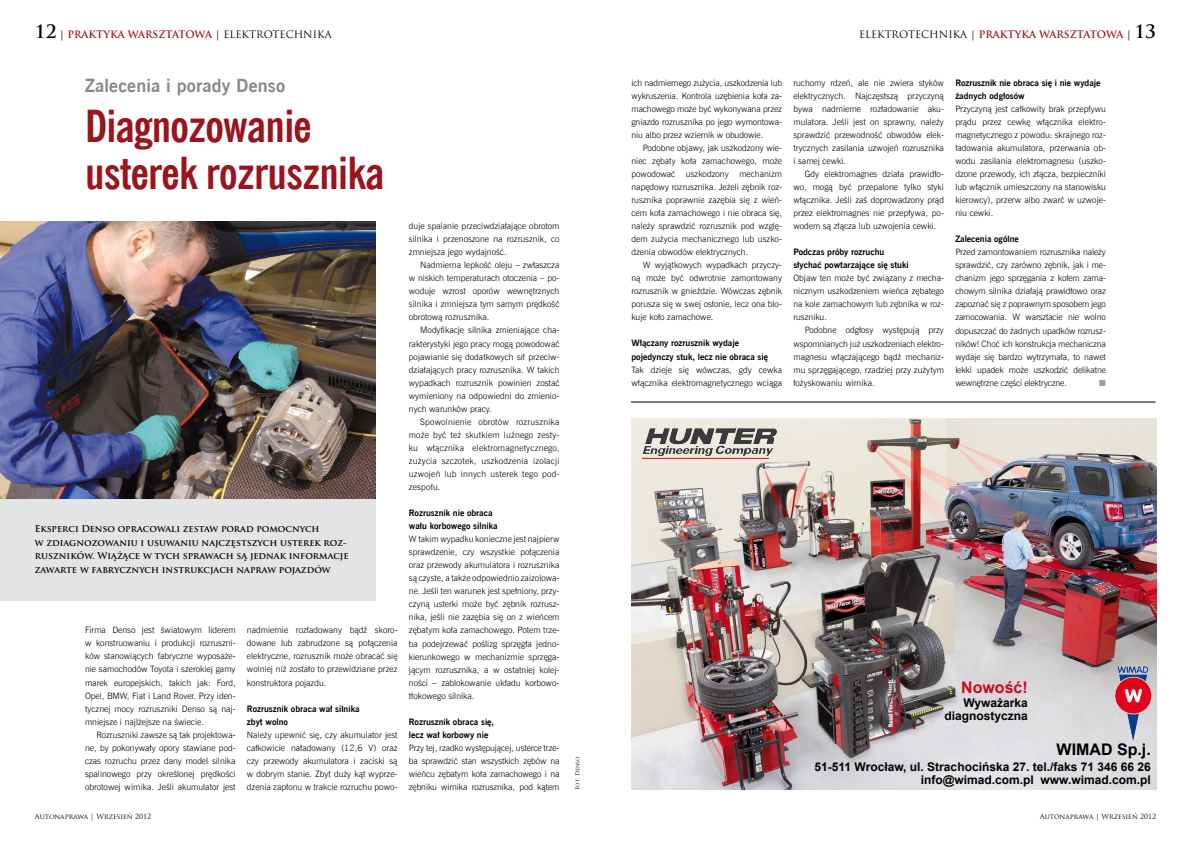
<style>
.page{position:relative;width:1191px;height:842px;background:#fff}
.page>*{position:absolute;margin:0;border:0;box-sizing:border-box;transform-origin:0 0}
.t1{font:700 44px/47px "News Goth Cn EU";letter-spacing:-.015em;color:#9a141c}
.t2{font:700 18px "News Goth EU";letter-spacing:.01em;color:#87888a}
.t3{font:700 16px "Arial";color:#000}
.t4{font:700 16px "Arial";color:#cd071e}
.t5{font:700 12px/13px "Arial";color:#000;text-align:right}
.t6{font:700 10px "Trajan Pro";color:#9a141c}
.t7{font:700 9.2px/13.5px "Trajan Pro";color:#000}
.t8{font:8.8px/13px "News Goth Lt EU";color:#000;text-align:justify}
.t9{font:700 8.8px/13px "News Goth EU";color:#000}
.t10{font:8.8px "Zapf Dingbats ITC";color:#9c9e9f}
.t11{font:7px "Trajan Pro";color:#000}
.t12{font:5.5px "Trajan Pro";color:#000}
.s1{font-size:18px;color:#000}
.s2{color:#000}
.s3{font-weight:400;color:#000}
</style>
<div class="page">
<div style="left:0;top:499px;width:376px;height:101px;background:#e3e4e4"></div>
<hr style="left:631px;top:402px;width:524px;height:1px;background:#000">
<img style="left:0;top:222px;width:376px;height:277px">
<img style="left:631px;top:418px;width:525px;height:371px">
<img style="left:690px;top:428px;width:20px;height:16px">
<img style="left:1117px;top:666px;width:31px;height:7px">
<p class="t6" style="left:35px;top:28px;width:298px"><span class="s1">12</span> <span class="s2">|</span> PRAKTYKA WARSZTATOWA <span class="s3">| ELEKTROTECHNIKA</span></p>
<h2 class="t2" style="left:85px;top:75px;width:202px">Zalecenia i porady Denso</h2>
<h1 class="t1" style="left:85px;top:104px;width:301px">Diagnozowanie usterek rozrusznika</h1>
<p class="t7" style="left:35px;top:522px;width:315px">Eksperci Denso opracowali zestaw porad pomocnych<br>w zdiagnozowaniu i usuwaniu najczęstszych usterek roz&shy;ruszników. Wiążące w tych sprawach są jednak informacje zawarte w fabrycznych instrukcjach napraw pojazdów</p>
<p class="t8" style="left:85px;top:624px;width:152px">Firma Denso jest światowym liderem w konstruowaniu i produkcji rozruszni&shy;ków stanowiących fabryczne wyposaże&shy;nie samochodów Toyota i szerokiej gamy marek europejskich, takich jak: Ford, Opel, BMW, Fiat i Land Rover. Przy iden&shy;tycznej mocy rozruszniki Denso są naj&shy;mniejsze i najlżejsze na świecie.</p>
<p class="t8" style="left:85px;top:728px;width:152px;text-indent:11px">Rozruszniki zawsze są tak projektowa&shy;ne, by pokonywały opory stawiane pod&shy;czas rozruchu przez dany model silnika spalinowego przy określonej prędkości obrotowej wirnika. Jeśli akumulator jest</p>
<p class="t11" style="left:35px;top:812px;width:118px">Autonaprawa | Wrzesień 2012</p>
<p class="t8" style="left:247px;top:624px;width:152px">nadmiernie rozładowany bądź skoro&shy;dowane lub zabrudzone są połączenia elektryczne, rozrusznik może obracać się wolniej niż zostało to przewidziane przez konstruktora pojazdu.</p>
<p class="t9" style="left:247px;top:702px;width:114px">Rozrusznik obraca wał silnika zbyt wolno</p>
<p class="t8" style="left:247px;top:728px;width:152px">Należy upewnić się, czy akumulator jest całkowicie naładowany (12,6 V) oraz czy przewody akumulatora i zaciski są w dobrym stanie. Zbyt duży kąt wyprze&shy;dzenia zapłonu w trakcie rozruchu powo-</p>
<p class="t8" style="left:409px;top:220px;width:152px">duje spalanie przeciwdziałające obrotom silnika i przenoszone na rozrusznik, co zmniejsza jego wydajność.</p>
<p class="t8" style="left:409px;top:259px;width:152px;text-indent:11px">Nadmierna lepkość oleju – zwłaszcza w niskich temperaturach otoczenia – po&shy;woduje wzrost oporów wewnętrznych silnika i zmniejsza tym samym prędkość obrotową rozrusznika.</p>
<p class="t8" style="left:409px;top:324px;width:152px;text-indent:11px">Modyfikacje silnika zmieniające cha&shy;rakterystyki jego pracy mogą powodować pojawianie się dodatkowych sił przeciw&shy;działających pracy rozrusznika. W takich wypadkach rozrusznik powinien zostać wymieniony na odpowiedni do zmienio&shy;nych warunków pracy.</p>
<p class="t8" style="left:409px;top:415px;width:152px;text-indent:11px">Spowolnienie obrotów rozrusznika może być też skutkiem luźnego zesty&shy;ku włącznika elektromagnetycznego, zużycia szczotek, uszkodzenia izolacji uzwojeń lub innych usterek tego pod&shy;zespołu.</p>
<p class="t9" style="left:409px;top:507px;width:90px">Rozrusznik nie obraca wału korbowego silnika</p>
<p class="t8" style="left:409px;top:533px;width:152px">W takim wypadku konieczne jest najpierw sprawdzenie, czy wszystkie połączenia oraz przewody akumulatora i rozrusznika są czyste, a także odpowiednio zaizolowa&shy;ne. Jeśli ten warunek jest spełniony, przy&shy;czyną usterki może być zębnik rozrusz&shy;nika, jeśli nie zazębia się on z wieńcem zębatym koła zamachowego. Potem trze&shy;ba podejrzewać poślizg sprzęgła jedno&shy;kierunkowego w mechanizmie sprzęga&shy;jącym rozrusznika, a w ostatniej kolej&shy;ności – zablokowanie układu korbowo&shy;tłokowego silnika.</p>
<p class="t9" style="left:409px;top:715px;width:87px">Rozrusznik obraca się, lecz wał korbowy nie</p>
<p class="t8" style="left:409px;top:741px;width:152px">Przy tej, rzadko występującej, usterce trze&shy;ba sprawdzić stan wszystkich zębów na wieńcu zębatym koła zamachowego i na zębniku wirnika rozrusznika, pod kątem</p>
<p class="t12" style="left:574px;top:790px;width:35px;rotate:-90deg">Fot. Denso</p>
<p class="t6" style="left:859px;top:28px;width:298px"><span class="s3">ELEKTROTECHNIKA |</span> PRAKTYKA WARSZTATOWA <span class="s2">|</span> <span class="s1">13</span></p>
<p class="t8" style="left:631px;top:76px;width:152px">ich nadmiernego zużycia, uszkodzenia lub wykruszenia. Kontrola uzębienia koła za&shy;machowego może być wykonywana przez gniazdo rozrusznika po jego wymontowa&shy;niu albo przez wziernik w obudowie.</p>
<p class="t8" style="left:631px;top:141px;width:152px;text-indent:11px">Podobne objawy, jak uszkodzony wie&shy;niec zębaty koła zamachowego, może powodować uszkodzony mechanizm napędowy rozrusznika. Jeżeli zębnik roz&shy;rusznika poprawnie zazębia się z wień&shy;cem koła zamachowego i nie obraca się, należy sprawdzić rozrusznik pod wzglę&shy;dem zużycia mechanicznego lub uszko&shy;dzenia obwodów elektrycznych.</p>
<p class="t8" style="left:631px;top:259px;width:152px;text-indent:11px">W wyjątkowych wypadkach przyczy&shy;ną może być odwrotnie zamontowany rozrusznik w gnieździe. Wówczas zębnik porusza się w swej osłonie, lecz ona blo&shy;kuje koło zamachowe.</p>
<p class="t9" style="left:631px;top:337px;width:138px">Włączany rozrusznik wydaje pojedynczy stuk, lecz nie obraca się</p>
<p class="t8" style="left:631px;top:363px;width:152px">Tak dzieje się wówczas, gdy cewka włącznika elektromagnetycznego wciąga</p>
<p class="t8" style="left:793px;top:76px;width:152px">ruchomy rdzeń, ale nie zwiera styków elektrycznych. Najczęstszą przyczyną bywa nadmierne rozładowanie aku&shy;mulatora. Jeśli jest on sprawny, należy sprawdzić przewodność obwodów elek&shy;trycznych zasilania uzwojeń rozrusznika i samej cewki.</p>
<p class="t8" style="left:793px;top:167px;width:152px;text-indent:11px">Gdy elektromagnes działa prawidło&shy;wo, mogą być przepalone tylko styki włącznika. Jeśli zaś doprowadzony prąd przez elektromagnes nie przepływa, po&shy;wodem są złącza lub uzwojenia cewki.</p>
<p class="t9" style="left:793px;top:246px;width:117px">Podczas próby rozruchu słychać powtarzające się stuki</p>
<p class="t8" style="left:793px;top:272px;width:152px">Objaw ten może być związany z mecha&shy;nicznym uszkodzeniem wieńca zębatego na kole zamachowym lub zębnika w roz&shy;ruszniku.</p>
<p class="t8" style="left:793px;top:324px;width:152px;text-indent:11px">Podobne odgłosy występują przy wspomnianych już uszkodzeniach elektro&shy;magnesu włączającego bądź mechaniz&shy;mu sprzęgającego, rzadziej przy zużytym łożyskowaniu wirnika.</p>
<p class="t9" style="left:955px;top:76px;width:147px">Rozrusznik nie obraca się i nie wydaje żadnych odgłosów</p>
<p class="t8" style="left:955px;top:102px;width:152px">Przyczyną jest całkowity brak przepływu prądu przez cewkę włącznika elektro&shy;magnetycznego z powodu: skrajnego roz&shy;ładowania akumulatora, przerwania ob&shy;wodu zasilania elektromagnesu (uszko&shy;dzone przewody, ich złącza, bezpieczniki lub włącznik umieszczony na stanowisku kierowcy), przerw albo zwarć w uzwoje&shy;niu cewki.</p>
<p class="t9" style="left:955px;top:233px;width:65px">Zalecenia ogólne</p>
<p class="t8" style="left:955px;top:246px;width:152px">Przed zamontowaniem rozrusznika należy sprawdzić, czy zarówno zębnik, jak i me&shy;chanizm jego sprzęgania z kołem zama&shy;chowym silnika działają prawidłowo oraz zapoznać się z poprawnym sposobem jego zamocowania. W warsztacie nie wolno dopuszczać do żadnych upadków rozrusz&shy;ników! Choć ich konstrukcja mechaniczna wydaje się bardzo wytrzymała, to nawet lekki upadek może uszkodzić delikatne wewnętrzne części elektryczne.</p>
<p class="t10" style="left:1099px;top:378px;width:8px">■</p>
<h3 class="t4" style="left:961px;top:677px;width:68px">Nowość!</h3>
<h3 class="t5" style="left:944px;top:697px;width:85px">Wyważarka diagnostyczna</h3>
<h3 class="t3" style="left:1056px;top:739px;width:96px">WIMAD Sp.j.</h3>
<h3 class="t5" style="left:814px;top:761px;width:338px">51-511 Wrocław, ul. Strachocińska 27. tel./faks 71 346 66 26 info@wimad.com.pl www.wimad.com.pl</h3>
<p class="t11" style="left:1040px;top:812px;width:118px">Autonaprawa | Wrzesień 2012</p>
</div>
